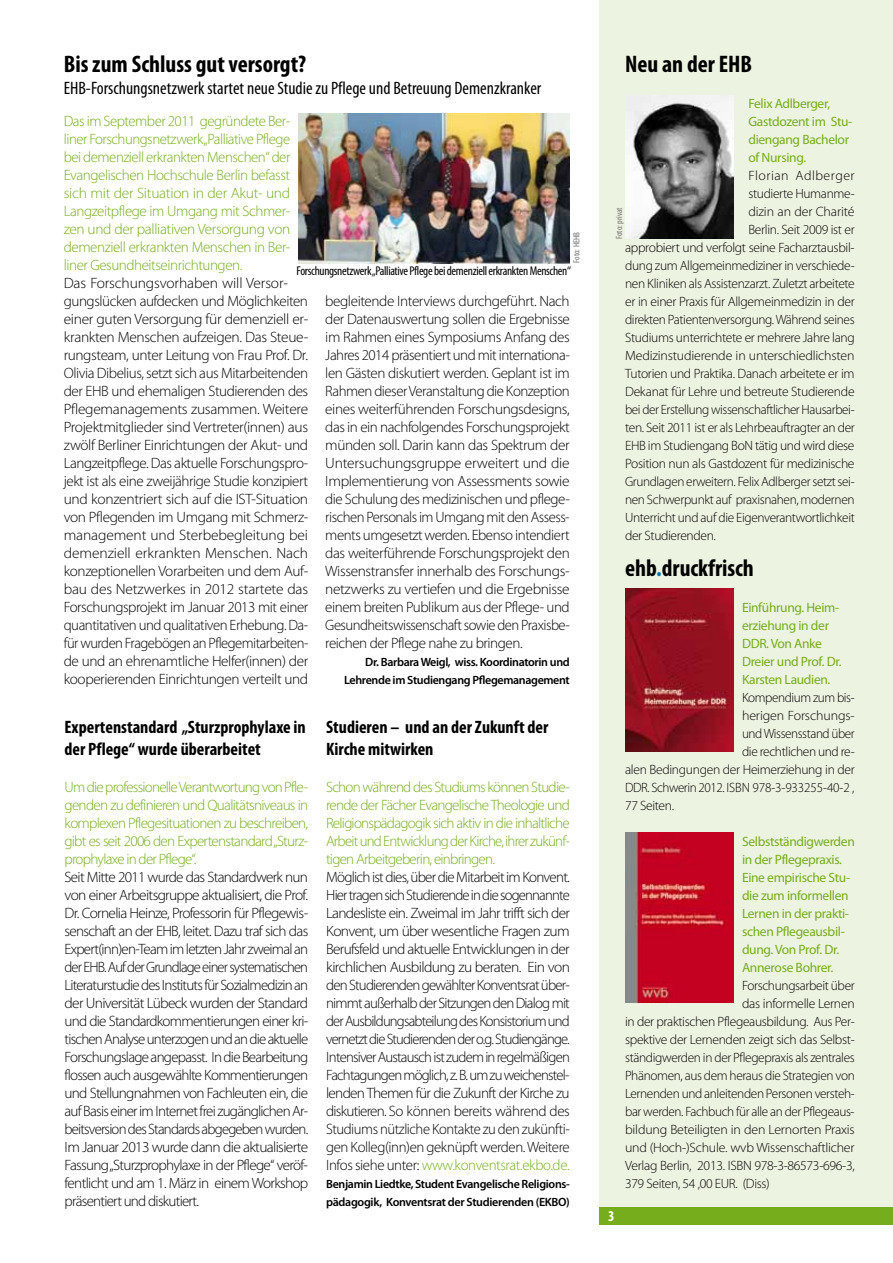
<style>
.page{position:relative;width:893px;height:1263px;background:#fff}
.page>*{position:absolute;margin:0;border:0;box-sizing:border-box;transform-origin:0 0}
.t1{font:700 condensed 24px "Myriad Pro";color:#000}
.t2{font:700 condensed 18px/21.6px "Myriad Pro";color:#000}
.t3{font:condensed 18px "Myriad Pro";color:#000}
.t4{font:300 15px/18px "Myriad Pro";letter-spacing:-.025em;color:#000;text-align:justify}
.t5{font:300 15px/18px "Myriad Pro";letter-spacing:-.05em;color:#76ad1c;text-align:justify}
.t6{font:700 condensed 15px "Myriad Pro";color:#fff}
.t7{font:300 13.5px "Myriad Pro";letter-spacing:-.025em;color:#000}
.t8{font:13.5px/18px "Myriad Pro";letter-spacing:-.025em;color:#76ad1c}
.t9{font:300 13.5px "Myriad Pro";letter-spacing:.035em;color:#000}
.t10{font:condensed 12.75px "Myriad Pro";letter-spacing:-.025em;color:#000}
.t11{font:600 12px/18px "Myriad Pro";letter-spacing:-.03em;color:#000;text-align:right}
.t12{font:condensed 9px "Myriad Pro";letter-spacing:-.015em;color:#707172}
.s1{color:#76ad1c}
.s2{color:#0073ab}
</style>
<div class="page">
<div style="left:600px;top:0;width:293px;height:1208px;background:#edf3e1"></div>
<div style="left:600px;top:1208px;width:293px;height:17px;background:#76ad1c"></div>
<img style="left:299px;top:114px;width:271px;height:150px">
<img style="left:625px;top:833px;width:108px;height:170px">
<img style="left:625px;top:589px;width:108px;height:163px">
<img style="left:625px;top:96px;width:109px;height:143px">
<h1 class="t1" style="left:64px;top:49px;width:244px">Bis zum Schluss gut versorgt?</h1>
<p class="t3" style="left:64px;top:77px;width:479px">EH B-Forschungsnetzwerk startet neue Studie zu Pflege und Betreuung Demenzkranker</p>
<p class="t5" style="left:64px;top:112px;width:228px">Das im September 2011 gegründete Ber&shy;liner Forschungsnetzwerk „Palliative Pflege bei demenziell erkrankten Menschen“ der Evangelischen Hochschule Berlin befasst sich mit der Situation in der Akut- und Langzeitpflege im Umgang mit Schmer&shy;zen und der palliativen Versorgung von demenziell erkrankten Menschen in Ber&shy;liner Gesundheitseinrichtungen.</p>
<p class="t4" style="left:64px;top:274px;width:246px;text-align:left">Das Forschungsvorhaben will Versor&shy;gungslücken aufdecken und Möglichkeiten einer guten Versorgung für demenziell er&shy;krankten Menschen aufzeigen. Das Steue&shy;rungsteam, unter Leitung von Frau Prof. Dr.<br>Olivia Dibelius, setzt sich aus Mitarbeitenden der EHB und ehemaligen Studierenden des Pflegemanagements zusammen. Weitere Projektmitglieder sind Vertreter(innen) aus zwölf Berliner Einrichtungen der Akut- und Langzeitpflege. Das aktuelle Forschungspro&shy;jekt ist als eine zweijährige Studie konzipiert und konzentriert sich auf die IST-Situation von Pflegenden im Umgang mit Schmerz&shy;management und Sterbebegleitung bei demenziell erkrankten Menschen. Nach konzeptionellen Vorarbeiten und dem Auf&shy;bau des Netzwerkes in 2012 startete das Forschungsprojekt im Januar 2013 mit einer quantitativen und qualitativen Erhebung. Da&shy;für wurden Fragebögen an Pflegemitarbeiten&shy;de und an ehrenamtliche Helfer(innen) der kooperierenden Einrichtungen verteilt und</p>
<p class="t12" style="left:571px;top:263px;width:32px;rotate:-90deg">Foto: HEHB</p>
<p class="t10" style="left:297px;top:263px;width:276px">Forschungsnetzwerk „Palliative Pflege bei demenziell erkrankten Menschen“</p>
<p class="t4" style="left:325px;top:292px;width:246px">begleitende Interviews durchgeführt. Nach der Datenauswertung sollen die Ergebnisse im Rahmen eines Symposiums Anfang des Jahres 2014 präsentiert und mit internationa&shy;len Gästen diskutiert werden. Geplant ist im Rahmen dieser Veranstaltung die Konzeption eines weiterführenden Forschungsdesigns, das in ein nachfolgendes Forschungsprojekt münden soll. Darin kann das Spektrum der Untersuchungsgruppe erweitert und die Implementierung von Assessments sowie die Schulung des medizinischen und pflege&shy;rischen Personals im Umgang mit den Assess&shy;ments umgesetzt werden. Ebenso intendiert das weiterführende Forschungsprojekt den Wissenstransfer innerhalb des Forschungs&shy;netzwerks zu vertiefen und die Ergebnisse einem breiten Publikum aus der Pflege- und Gesundheitswissenschaft sowie den Praxisbe&shy;reichen der Pflege nahe zu bringen.</p>
<p class="t11" style="left:344px;top:653px;width:227px">Dr. Barbara Weigl, wiss. Koordinatorin und<br>Lehrende im Studiengang Pflegemanagement</p>
<p class="t2" style="left:65px;top:716px;width:243px">Expertenstandard „Sturzprophylaxe in der Pflege“ wurde überarbeitet</p>
<p class="t2" style="left:326px;top:716px;width:224px">Studieren – und an der Zukunft der<br>Kirche mitwirken</p>
<p class="t5" style="left:65px;top:778px;width:245px">Um die professionelle Verantwortung von Pfle&shy;genden zu definieren und Qualitätsniveaus in komplexen Pflegesituationen zu beschreiben, gibt es seit 2006 den Expertenstandard „Sturz&shy;prophylaxe in der Pflege“.</p>
<p class="t4" style="left:65px;top:868px;width:245px">Seit Mitte 2011 wurde das Standardwerk nun von einer Arbeitsgruppe aktualisiert, die Prof.<br>Dr. Cornelia Heinze, Professorin für Pflegewis&shy;senschaft an der EHB, leitet. Dazu traf sich das Expert(inn)en-Team im letzten Jahr zweimal an der EHB. Auf der Grundlage einer systematischen Literaturstudie des Instituts für Sozialmedizin an der Universität Lübeck wurden der Standard und die Standardkommentierungen einer kri&shy;tischen Analyse unterzogen und an die aktuelle Forschungslage angepasst. In die Bearbeitung flossen auch ausgewählte Kommentierungen und Stellungnahmen von Fachleuten ein, die auf Basis einer im Internet frei zugänglichen Ar&shy;beitsversion des Standards abgegeben wurden.<br>Im Januar 2013 wurde dann die aktualisierte Fassung „Sturzprophylaxe in der Pflege“ veröf&shy;fentlicht und am 1. März in einem Workshop präsentiert und diskutiert.</p>
<p class="t5" style="left:326px;top:778px;width:245px">Schon während des Studiums können Studie&shy;rende der Fächer Evangelische Theologie und Religionspädagogik sich aktiv in die inhaltliche Arbeit und Entwicklung der Kirche, ihrer zukünf&shy;tigen Arbeitgeberin, einbringen.</p>
<p class="t4" style="left:326px;top:868px;width:245px">Möglich ist dies, über die Mitarbeit im Konvent.<br>Hier tragen sich Studierende in die sogennannte Landesliste ein. Zweimal im Jahr trifft sich der Konvent, um über wesentliche Fragen zum Berufsfeld und aktuelle Entwicklungen in der kirchlichen Ausbildung zu beraten. Ein von den Studierenden gewählter Konventsrat über&shy;nimmt außerhalb der Sitzungen den Dialog mit der Ausbildungsabteilung des Konsistorium und vernetzt die Studierenden der o.g. Studiengänge.<br>Intensiver Austausch ist zudem in regelmäßigen Fachtagungen möglich, z. B. um zu weichenstel&shy;lenden Themen für die Zukunft der Kirche zu diskutieren. So können bereits während des Studiums nützliche Kontakte zu den zukünfti&shy;gen Kolleg(inn)en geknüpft werden. Weitere Infos siehe unter: <span class="s1">www.konventsrat.ekbo.de.</span></p>
<p class="t11" style="left:326px;top:1175px;width:245px;text-align:left">Benjamin Liedtke, Student Evangelische Religions&shy;pädagogik, Konventsrat der Studierenden (EKBO)</p>
<h1 class="t1" style="left:625px;top:49px;width:128px">Neu an der EHB</h1>
<p class="t8" style="left:748px;top:94px;width:105px">Felix Adlberger,<br>Gastdozent im Stu&shy;diengang Bachelor of Nursing.</p>
<p class="t9" style="left:748px;top:167px;width:108px">Florian Adlberger</p>
<p class="t7" style="left:748px;top:185px;width:108px">studierte Humanme-</p>
<p class="t7" style="left:748px;top:203px;width:108px">dizin an der Charité</p>
<p class="t7" style="left:748px;top:221px;width:108px">Berlin. Seit 2009 ist er</p>
<p class="t7" style="left:625px;top:239px;width:231px">approbiert und verfolgt seine Facharztausbil-</p>
<p class="t7" style="left:625px;top:257px;width:231px">dung zum Allgemeinmediziner in verschiede-</p>
<p class="t7" style="left:625px;top:275px;width:231px">nen Kliniken als Assistenzarzt. Zuletzt arbeitete</p>
<p class="t7" style="left:625px;top:293px;width:231px">er in einer Praxis für Allgemeinmedizin in der</p>
<p class="t7" style="left:625px;top:311px;width:231px">direkten Patientenversorgung. Während seines</p>
<p class="t7" style="left:625px;top:329px;width:231px">Studiums unterrichtete er mehrere Jahre lang</p>
<p class="t7" style="left:625px;top:347px;width:231px">Medizinstudierende in unterschiedlichsten</p>
<p class="t7" style="left:625px;top:365px;width:231px">Tutorien und Praktika. Danach arbeitete er im</p>
<p class="t7" style="left:625px;top:383px;width:231px">Dekanat für Lehre und betreute Studierende</p>
<p class="t7" style="left:625px;top:401px;width:231px">bei der Erstellung wissenschaftlicher Hausarbei-</p>
<p class="t7" style="left:625px;top:419px;width:231px">ten. Seit 2011 ist er als Lehrbeauftragter an der</p>
<p class="t7" style="left:625px;top:437px;width:231px">EHB im Studiengang BoN tätig und wird diese</p>
<p class="t7" style="left:625px;top:455px;width:231px">Position nun als Gastdozent für medizinische</p>
<p class="t7" style="left:625px;top:473px;width:231px">Grundlagen erweitern. Felix Adlberger setzt sei-</p>
<p class="t7" style="left:625px;top:491px;width:231px">nen Schwerpunkt auf praxisnahen, modernen</p>
<p class="t7" style="left:625px;top:509px;width:231px">Unterricht und auf die Eigenverantwortlichkeit</p>
<p class="t7" style="left:625px;top:527px;width:92px">der Studierenden.</p>
<p class="t12" style="left:614px;top:239px;width:33px;rotate:-90deg">Foto: privat</p>
<h1 class="t1" style="left:625px;top:553px;width:130px">ehb<span class="s2">.</span>druckfrisch</h1>
<p class="t8" style="left:742px;top:598px;width:101px">Einführung. Heim&shy;erziehung in der<br>DDR. Von Anke<br>Dreier und Prof. Dr.<br>Karsten Laudien.</p>
<p class="t7" style="left:742px;top:689px;width:114px">Kompendium zum bis-</p>
<p class="t7" style="left:742px;top:707px;width:114px">herigen Forschungs-</p>
<p class="t7" style="left:742px;top:725px;width:114px">und Wissensstand über</p>
<p class="t7" style="left:742px;top:743px;width:114px">die rechtlichen und re-</p>
<p class="t7" style="left:625px;top:761px;width:231px">alen Bedingungen der Heimerziehung in der</p>
<p class="t7" style="left:625px;top:779px;width:231px">DDR. Schwerin 2012. ISBN 978-3-933255-40-2 ,</p>
<p class="t7" style="left:625px;top:797px;width:51px">77 Seiten.</p>
<p class="t6" style="left:608px;top:1207px;width:8px">3</p>
<p class="t8" style="left:742px;top:832px;width:114px">Selbstständigwerden in der Pflegepraxis.<br>Eine empirische Stu&shy;die zum informellen<br>Lernen in der prakti&shy;schen Pflegeausbil&shy;dung. Von Prof. Dr.<br>Annerose Bohrer.</p>
<p class="t7" style="left:742px;top:977px;width:114px">Forschungsarbeit über</p>
<p class="t7" style="left:742px;top:995px;width:114px">das informelle Lernen</p>
<p class="t7" style="left:625px;top:1013px;width:231px">in der praktischen Pflegeausbildung. Aus Per-</p>
<p class="t7" style="left:625px;top:1031px;width:231px">spektive der Lernenden zeigt sich das Selbst-</p>
<p class="t7" style="left:625px;top:1049px;width:231px">ständigwerden in der Pflegepraxis als zentrales</p>
<p class="t7" style="left:625px;top:1067px;width:231px">Phänomen, aus dem heraus die Strategien von</p>
<p class="t7" style="left:625px;top:1085px;width:231px">Lernenden und anleitenden Personen versteh-</p>
<p class="t7" style="left:625px;top:1103px;width:231px">bar werden. Fachbuch für alle an der Pflegeaus-</p>
<p class="t7" style="left:625px;top:1121px;width:231px">bildung Beteiligten in den Lernorten Praxis</p>
<p class="t7" style="left:625px;top:1139px;width:231px">und (Hoch-)Schule. wvb Wissenschaftlicher</p>
<p class="t7" style="left:625px;top:1157px;width:231px">Verlag Berlin, 2013. ISBN 978-3-86573-696-3,</p>
<p class="t7" style="left:625px;top:1175px;width:146px">379 Seiten, 54 ,00 EUR. (Diss)</p>
</div>
